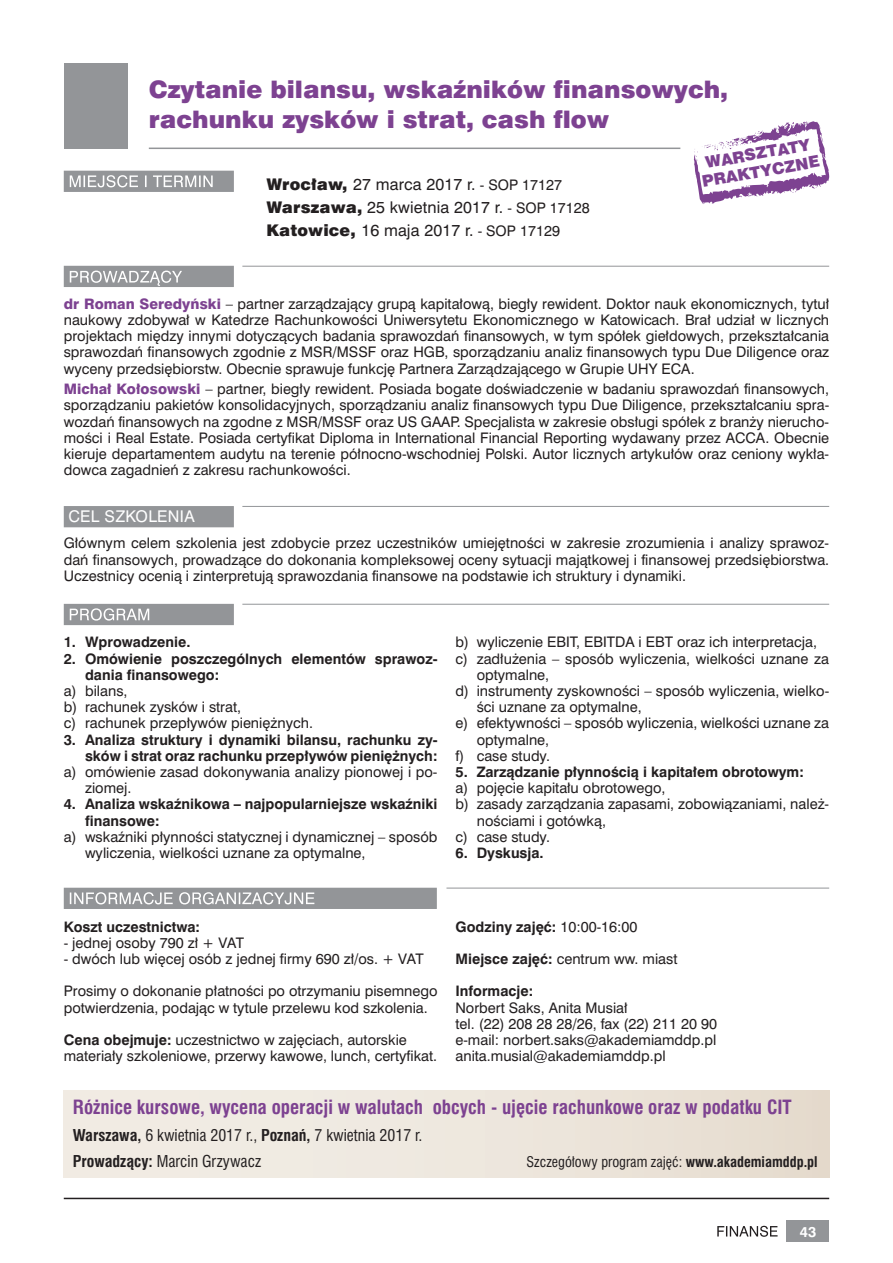
<style>
.page{position:relative;width:893px;height:1263px;background:#fff}
.page>*{position:absolute;margin:0;border:0;box-sizing:border-box;transform-origin:0 0}
.t1{font:22.5px/30px "Swis 721 Blk PL";color:#7d4291}
.t2{font:700 18px "Swis 721 Cn PL";color:#7d4291}
.t3{font:15px/23px "Swis 721 PL";letter-spacing:.01em;color:#231f20}
.t4{font:15px/26.5px "Swis 721 Cn PL";color:#231f20}
.t5{font:15px/18px "Swis 721 Blk PL";color:#7d4291;text-align:center}
.t6{font:15px "Swis 721 PL";letter-spacing:.02em;color:#fff}
.t7{font:13.5px/16.2px "Swis 721 PL";color:#231f20}
.t8{font:700 13.5px/16.2px "Swis 721 PL";color:#231f20}
.t9{font:13.5px "Swis 721 Cn PL";color:#231f20}
.t10{font:700 13.5px "Swis 721 PL";color:#fff}
.s1{font-family:"Swis 721 Blk PL"}
.s2{font-size:13.5px}
.s3{font-family:"Swis 721 Hv PL";color:#7d4291}
.s4{font-weight:700}
.s5{font-weight:400}
</style>
<div class="page">
<div style="left:787px;top:1220px;width:42px;height:22px;background:#939598"></div>
<svg style="left:717px;top:1226px;width:61px;height:11px"></svg>
<hr style="left:64px;top:1198px;width:765px;height:1px;background:#231f20">
<hr style="left:242px;top:506px;width:587px;height:1px;background:#939598">
<div style="left:64px;top:506px;width:170px;height:21px;background:#939598"></div>
<hr style="left:446px;top:888px;width:383px;height:1px;background:#939598">
<div style="left:64px;top:888px;width:373px;height:21px;background:#939598"></div>
<svg style="left:70px;top:892px;width:244px;height:12px"></svg>
<hr style="left:242px;top:604px;width:587px;height:1px;background:#939598">
<div style="left:64px;top:604px;width:170px;height:21px;background:#939598"></div>
<svg style="left:70px;top:608px;width:79px;height:13px"></svg>
<div style="left:64px;top:64px;width:64px;height:85px;background:#939598"></div>
<hr style="left:149px;top:148px;width:531px;height:1px;background:#939598">
<div style="left:64px;top:171px;width:170px;height:21px;background:#939598"></div>
<svg style="left:70px;top:175px;width:143px;height:12px"></svg>
<svg style="left:694px;top:121px;width:135px;height:83px"></svg>
<hr style="left:242px;top:266px;width:587px;height:1px;background:#939598">
<div style="left:64px;top:266px;width:170px;height:21px;background:#939598"></div>
<svg style="left:70px;top:271px;width:112px;height:15px"></svg>
<div style="left:64px;top:1090px;width:765px;height:88px;background:linear-gradient(to right,#f3efe8,#e7ddd1)"></div>
<h1 class="t1" style="left:149px;top:74px;width:581px">Czytanie bilansu, wskaźników finansowych, rachunku zysków i strat, cash flow</h1>
<p class="t3" style="left:266px;top:172px;width:325px"><span class="s1">Wrocław,</span> 27 marca 2017 r. <span class="s2">- SOP 17127<br></span><span class="s1">Warszawa,</span> 25 kwietnia 2017 r. <span class="s2">- SOP 17128<br></span><span class="s1">Katowice,</span> 16 maja 2017 r. <span class="s2">- SOP 17129</span></p>
<p class="t5" style="left:697px;top:155px;width:121px;rotate:-10deg">WARSZTATY<br>PRAKTYCZNE</p>
<p class="t7" style="left:64px;top:295px;width:767px;text-align:justify"><span class="s3">dr Roman Seredyński</span> – partner zarządzający grupą kapitałową, biegły rewident. Doktor nauk ekonomicznych, tytuł naukowy zdobywał w Katedrze Rachunkowości Uniwersytetu Ekonomicznego w Katowicach. Brał udział w licznych projektach między innymi dotyczących badania sprawozdań finansowych, w tym spółek giełdowych, przekształcania sprawozdań finansowych zgodnie z MSR/MSSF oraz HGB, sporządzaniu analiz finansowych typu Due Diligence oraz wyceny przedsiębiorstw. Obecnie sprawuje funkcję Partnera Zarządzającego w Grupie UHY ECA.</p>
<p class="t7" style="left:64px;top:381px;width:767px;text-align:justify"><span class="s3">Michał Kołosowski</span> – partner, biegły rewident. Posiada bogate doświadczenie w badaniu sprawozdań finansowych, sporządzaniu pakietów konsolidacyjnych, sporządzaniu analiz finansowych typu Due Diligence, przekształcaniu spra&shy;wozdań finansowych na zgodne z MSR/MSSF oraz US GAAP. Specjalista w zakresie obsługi spółek z branży nierucho&shy;mości i Real Estate. Posiada certyfikat Diploma in International Financial Reporting wydawany przez ACCA. Obecnie kieruje departamentem audytu na terenie północno-wschodniej Polski. Autor licznych artykułów oraz ceniony wykła&shy;dowca zagadnień z zakresu rachunkowości.</p>
<p class="t6" style="left:69px;top:507px;width:128px">CEL SZKOLENIA</p>
<p class="t7" style="left:64px;top:535px;width:767px;text-align:justify">Głównym celem szkolenia jest zdobycie przez uczestników umiejętności w zakresie zrozumienia i analizy sprawoz&shy;dań finansowych, prowadzące do dokonania kompleksowej oceny sytuacji majątkowej i finansowej przedsiębiorstwa.<br>Uczestnicy ocenią i zinterpretują sprawozdania finansowe na podstawie ich struktury i dynamiki.</p>
<p class="t8" style="left:64px;top:634px;width:128px">1. Wprowadzenie.</p>
<p class="t8" style="left:85px;top:650px;width:354px;text-indent:-21px">2. Omówienie poszczególnych elementów sprawoz&shy;dania finansowego:</p>
<p class="t7" style="left:64px;top:683px;width:251px">a) bilans,<br>b) rachunek zysków i strat,<br>c) rachunek przepływów pieniężnych.</p>
<p class="t8" style="left:64px;top:731px;width:375px;text-align:right">3. Analiza struktury i dynamiki bilansu, rachunku zy&shy;sków i strat oraz rachunku przepływów pieniężnych:</p>
<p class="t7" style="left:85px;top:764px;width:354px;text-indent:-21px">a) omówienie zasad dokonywania analizy pionowej i po&shy;ziomej.</p>
<p class="t8" style="left:85px;top:796px;width:354px;text-indent:-21px">4. Analiza wskaźnikowa – najpopularniejsze wskaźniki finansowe:</p>
<p class="t7" style="left:85px;top:828px;width:354px;text-indent:-21px">a) wskaźniki płynności statycznej i dynamicznej – sposób wyliczenia, wielkości uznane za optymalne,</p>
<p class="t7" style="left:455px;top:634px;width:363px">b) wyliczenie EBIT, EBITDA i EBT oraz ich interpretacja,</p>
<p class="t7" style="left:455px;top:650px;width:375px">c) zadłużenia – sposób wyliczenia, wielkości uznane za</p>
<p class="t7" style="left:477px;top:666px;width:74px">optymalne,</p>
<p class="t7" style="left:455px;top:683px;width:375px">d) instrumenty zyskowności – sposób wyliczenia, wielko-</p>
<p class="t7" style="left:477px;top:699px;width:167px">ści uznane za optymalne,</p>
<p class="t7" style="left:455px;top:715px;width:375px">e) efektywności – sposób wyliczenia, wielkości uznane za</p>
<p class="t7" style="left:477px;top:731px;width:74px">optymalne,</p>
<p class="t7" style="left:455px;top:747px;width:96px">f) case study.</p>
<p class="t8" style="left:455px;top:764px;width:350px">5. Zarządzanie płynnością i kapitałem obrotowym:</p>
<p class="t7" style="left:455px;top:780px;width:211px">a) pojęcie kapitału obrotowego,</p>
<p class="t7" style="left:455px;top:796px;width:375px">b) zasady zarządzania zapasami, zobowiązaniami, należ-</p>
<p class="t7" style="left:477px;top:812px;width:131px">nościami i gotówką,</p>
<p class="t7" style="left:455px;top:828px;width:96px">c) case study.</p>
<p class="t8" style="left:455px;top:845px;width:90px">6. Dyskusja.</p>
<p class="t8" style="left:64px;top:918px;width:138px">Koszt uczestnictwa:</p>
<p class="t7" style="left:64px;top:934px;width:182px">- jednej osoby 790 zł + VAT</p>
<p class="t7" style="left:64px;top:951px;width:362px">- dwóch lub więcej osób z jednej firmy 690 zł/os. + VAT</p>
<p class="t7" style="left:64px;top:983px;width:375px">Prosimy o dokonanie płatności po otrzymaniu pisemnego potwierdzenia, podając w tytule przelewu kod szkolenia.</p>
<p class="t7" style="left:64px;top:1032px;width:375px"><span class="s4">Cena obejmuje:</span> uczestnictwo w zajęciach, autorskie materiały szkoleniowe, przerwy kawowe, lunch, certyfikat.</p>
<p class="t8" style="left:455px;top:918px;width:184px">Godziny zajęć: <span class="s5">10:00-16:00</span></p>
<p class="t7" style="left:455px;top:951px;width:223px"><span class="s4">Miejsce zajęć:</span> centrum ww. miast</p>
<p class="t8" style="left:455px;top:983px;width:79px">Informacje:</p>
<p class="t7" style="left:455px;top:999px;width:263px">Norbert Saks, Anita Musiał<br>tel. (22) 208 28 28/26, fax (22) 211 20 90 e-mail: norbert.saks@akademiamddp.pl anita.musial@akademiamddp.pl</p>
<h2 class="t2" style="left:73px;top:1096px;width:721px">Różnice kursowe, wycena operacji w walutach obcych - ujęcie rachunkowe oraz w podatku CIT</h2>
<p class="t4" style="left:73px;top:1122px;width:351px"><span class="s4">Warszawa,</span> 6 kwietnia 2017 r., <span class="s4">Poznań,</span> 7 kwietnia 2017 r.<br><span class="s4">Prowadzący:</span> Marcin Grzywacz</p>
<p class="t9" style="left:527px;top:1153px;width:293px">Szczegółowy program zajęć: <span class="s4">www.akademiamddp.pl</span></p>
<p class="t10" style="left:800px;top:1222px;width:18px">43</p>
</div>
